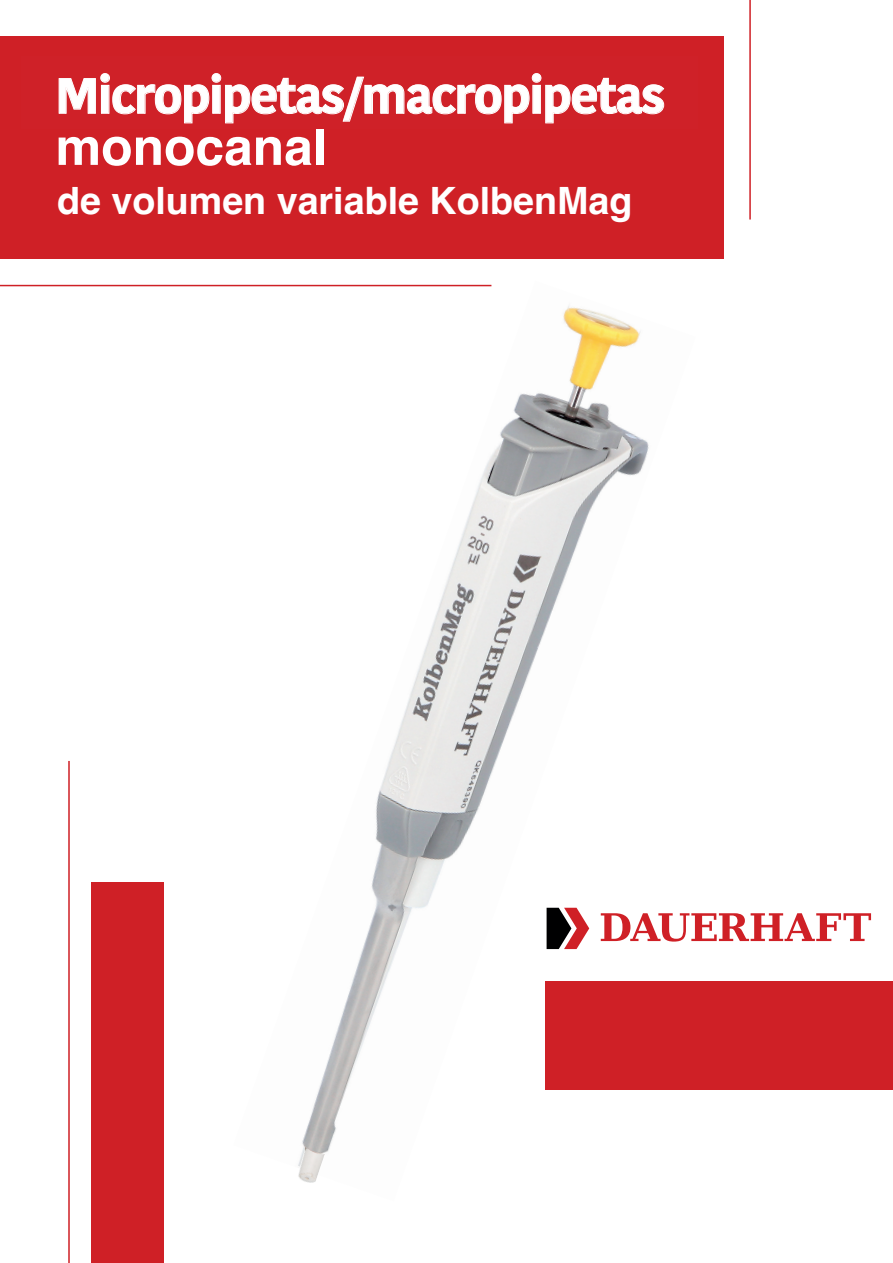
<style>
.page{position:relative;width:893px;height:1263px;background:#fff}
.page>*{position:absolute;margin:0;border:0;box-sizing:border-box;transform-origin:0 0}
.t1{font:700 51.45px/54px "Helvetica";color:#fff}
.t2{font:700 49.5px "Kohinoor Latin";letter-spacing:-.03em;color:#fff}
.t3{font:700 37.65px "Helvetica";color:#fff}
</style>
<div class="page">
<hr style="left:68px;top:761px;width:2px;height:502px;background:#cf2026">
<img style="left:233px;top:284px;width:463px;height:869px">
<img style="left:296px;top:1147px;width:29px;height:36px">
<div style="left:0;top:36px;width:723px;height:222px;background:#cf2026"></div>
<div style="left:545px;top:981px;width:348px;height:109px;background:#cf2026"></div>
<div style="left:92px;top:882px;width:72px;height:381px;background:#cf2026"></div>
<svg style="left:601px;top:913px;width:270px;height:28px"></svg>
<svg style="left:547px;top:908px;width:42px;height:41px"></svg>
<hr style="left:0;top:285px;width:491px;height:1px;background:#cf2026">
<hr style="left:749px;top:0;width:2px;height:220px;background:#cf2026">
<svg style="left:59px;top:73px;width:605px;height:50px"></svg>
<p class="t1" style="left:55px;top:72px;width:610px">Micropipeta/macropipeta monocanal</p>
<p class="t3" style="left:57px;top:178px;width:577px">de volumen variable KolbenMag</p>
<p class="t2" style="left:55px;top:63px;width:612px">Micropipetas/macropipetas</p>
</div>
